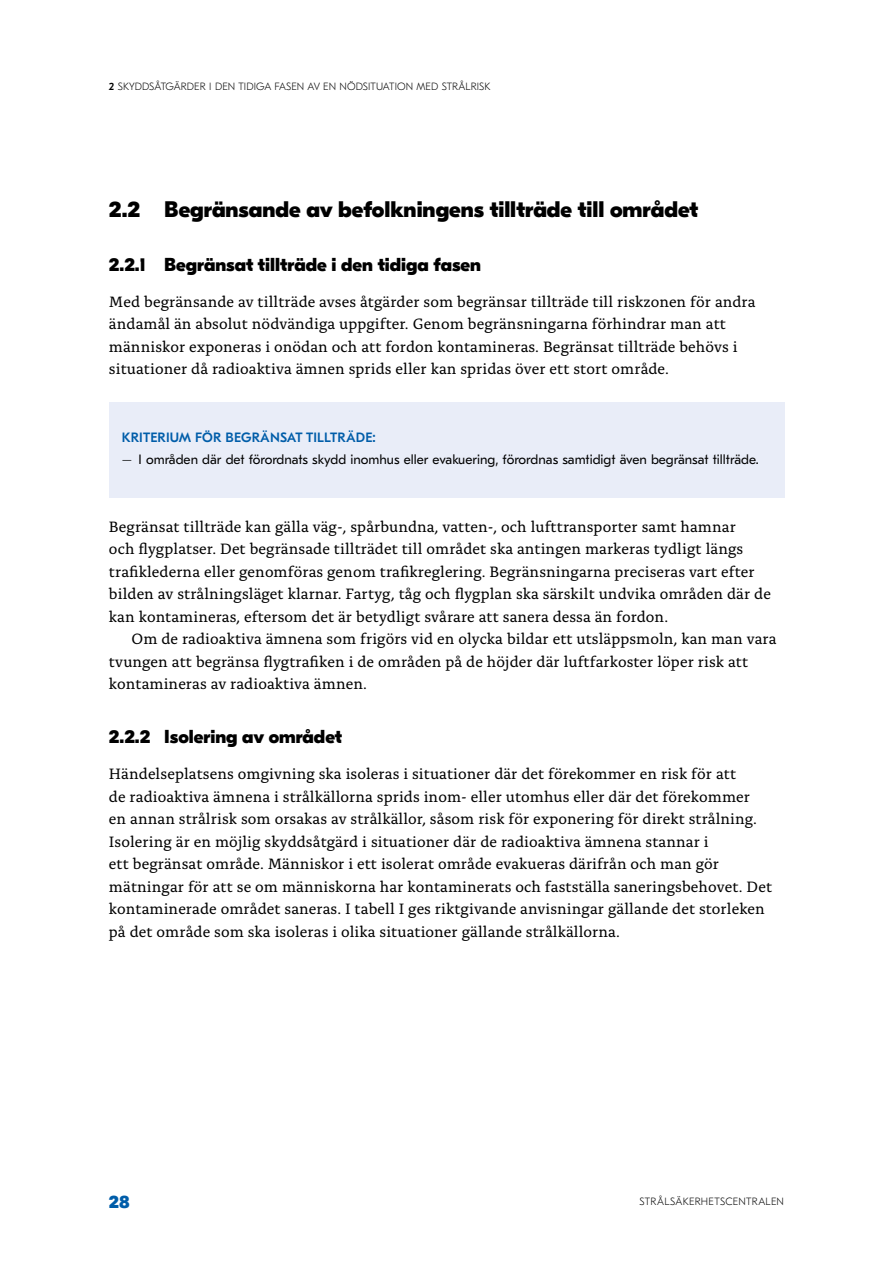
<style>
.page{position:relative;width:893px;height:1263px;background:#fff}
.page>*{position:absolute;margin:0;border:0;box-sizing:border-box;transform-origin:0 0}
.t1{font:800 22.5px "GT Eesti Display";color:#000}
.t2{font:800 18.75px "GT Eesti Display";color:#000}
.t3{font:800 18px "GT Eesti Display";color:#005da9}
.P_1{font:15.75px/22.5px "Alda OT";letter-spacing:.005em;color:#000}
.väriboksin_tekstit_l{font:13.5px "GT Eesti Text";color:#000}
.väriboksin_sisältöot{font:500 13.5px "GT Eesti Text";letter-spacing:.01em;color:#005da9}
.t4{font:100 10.5px "GT Eesti Text";letter-spacing:.01em;color:#000}
.s1{font-weight:500}
.s2{font-weight:100}
</style>
<div class="page">
<div style="left:109px;top:402px;width:675px;height:56px;background:#e9edf8"></div>
<div style="left:109px;top:441px;width:675px;height:56px;background:#e9edf8"></div>
<p class="t4" style="left:109px;top:80px;width:383px"><span class="s1">2</span> SKYDDSÅTGÄRDER I DEN TIDIGA FASEN AV EN NÖDSITUATION MED STRÅLRISK</p>
<h2 class="t1" style="left:109px;top:197px;width:591px">2.2 Begränsande av befolkningens tillträde till området</h2>
<h3 class="t2" style="left:109px;top:254px;width:374px">2.2.1 Begränsat tillträde i den tidiga fasen</h3>
<p class="P_1" style="left:109px;top:292px;width:648px">Med begränsande av tillträde avses åtgärder som begränsar tillträde till riskzonen för andra ändamål än absolut nödvändiga uppgifter. Genom begränsningarna förhindrar man att människor exponeras i onödan och att fordon kontamineras. Begränsat tillträde behövs i situationer då radioaktiva ämnen sprids eller kan spridas över ett stort område.</p>
<p class="väriboksin_sisältöot" style="left:122px;top:430px;width:256px">KRITERIUM FÖR BEGRÄNSAT TILLTRÄDE:</p>
<p class="väriboksin_tekstit_l" style="left:122px;top:452px;width:639px"><span class="s2">–</span> I områden där det förordnats skydd inomhus eller evakuering, förordnas samtidigt även begränsat tillträde.</p>
<p class="P_1" style="left:109px;top:517px;width:663px">Begränsat tillträde kan gälla väg-, spårbundna, vatten-, och lufttransporter samt hamnar<br>och flygplatser. Det begränsade tillträdet till området ska antingen markeras tydligt längs trafiklederna eller genomföras genom trafikreglering. Begränsningarna preciseras vart efter bilden av strålningsläget klarnar. Fartyg, tåg och flygplan ska särskilt undvika områden där de kan kontamineras, eftersom det är betydligt svårare att sanera dessa än fordon.</p>
<p class="P_1" style="left:109px;top:629px;width:669px;text-indent:22px">Om de radioaktiva ämnena som frigörs vid en olycka bildar ett utsläppsmoln, kan man vara tvungen att begränsa flygtrafiken i de områden på de höjder där luftfarkoster löper risk att kontamineras av radioaktiva ämnen.</p>
<h3 class="t2" style="left:109px;top:726px;width:235px">2.2.2 Isolering av området</h3>
<p class="P_1" style="left:109px;top:764px;width:665px">Händelseplatsens omgivning ska isoleras i situationer där det förekommer en risk för att<br>de radioaktiva ämnena i strålkällorna sprids inom- eller utomhus eller där det förekommer<br>en annan strålrisk som orsakas av strålkällor, såsom risk för exponering för direkt strålning.<br>Isolering är en möjlig skyddsåtgärd i situationer där de radioaktiva ämnena stannar i<br>ett begränsat område. Människor i ett isolerat område evakueras därifrån och man gör mätningar för att se om människorna har kontaminerats och fastställa saneringsbehovet. Det kontaminerade området saneras. I tabell I ges riktgivande anvisningar gällande det storleken på det område som ska isoleras i olika situationer gällande strålkällorna.</p>
<p class="t3" style="left:109px;top:1192px;width:22px">28</p>
<p class="t4" style="left:639px;top:1196px;width:146px">STRÅLSÄKERHETSCENTRALEN</p>
</div>
